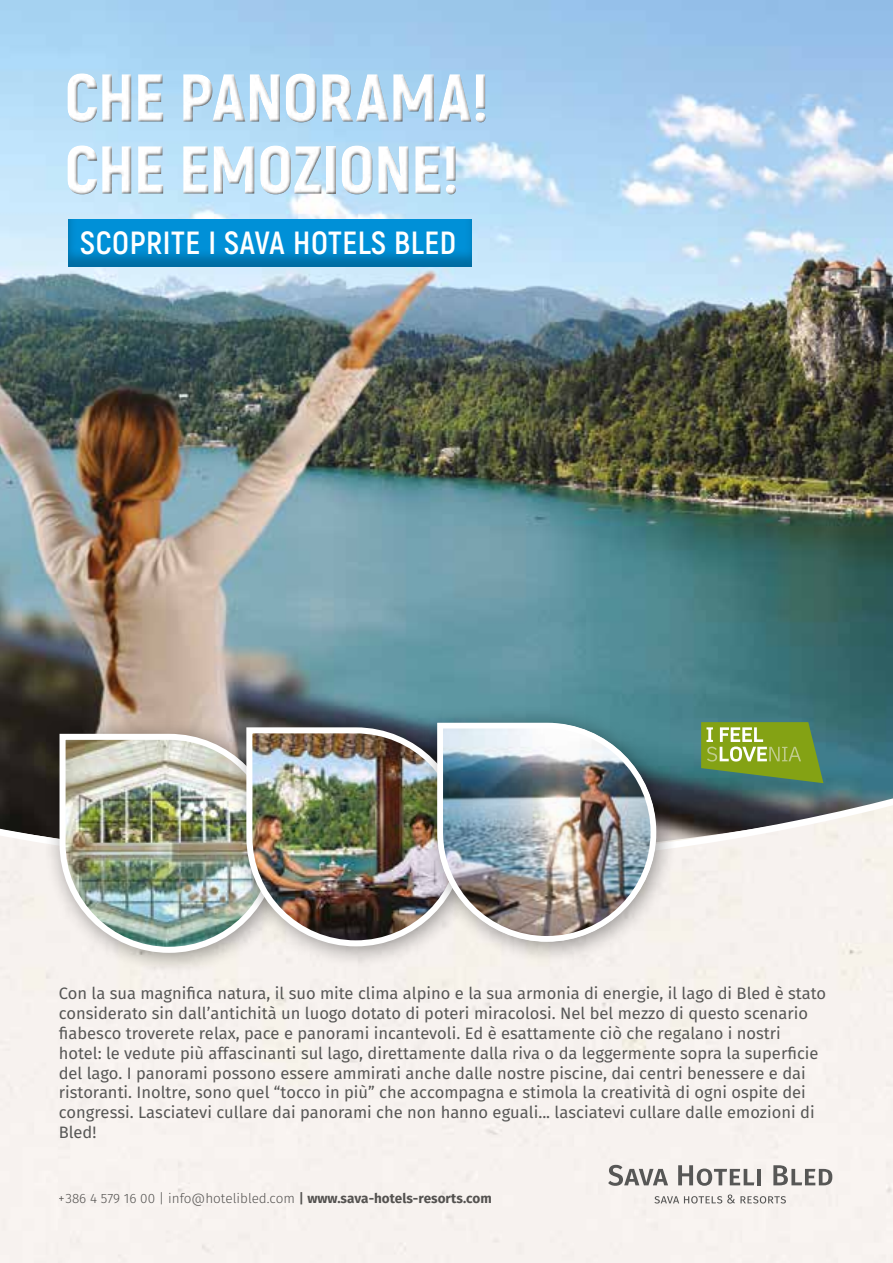
<style>
.page{position:relative;width:893px;height:1263px;background:#fff}
.page>*{position:absolute;margin:0;border:0;box-sizing:border-box;transform-origin:0 0}
.t1{font:900 67.5px/72px "Akrobat";letter-spacing:-.015em;color:#fff}
.t2{font:700 32.1px "Akrobat";letter-spacing:.02em;color:#fff}
.t3{font:16.5px/19.8px "Fira Sans";color:#575756}
.t4{font:300 13.5px "Fira Sans";color:#575756}
.s1{font-weight:500}
.s2{font-weight:700}
</style>
<div class="page">
<div style="left:0;top:862px;width:893px;height:401px;background:#f7f2ef"></div>
<img style="left:0;top:0;width:893px;height:761px">
<svg style="left:0;top:761px;width:893px;height:101px"></svg>
<div style="left:43px;top:717px;width:258px;height:258px;background:#000;opacity:.4"></div>
<img style="left:57px;top:731px;width:173px;height:225px">
<div style="left:230px;top:711px;width:258px;height:258px;background:#000;opacity:.4"></div>
<img style="left:243px;top:724px;width:178px;height:225px">
<div style="left:421px;top:706px;width:258px;height:258px;background:#000;opacity:.4"></div>
<img style="left:435px;top:720px;width:224px;height:224px">
<div style="left:68px;top:217px;width:406px;height:50px;background:#000;opacity:.25"></div>
<div style="left:64px;top:69px;width:424px;height:126px;background:#fff;opacity:.75"></div>
<div style="left:66px;top:72px;width:424px;height:127px;background:#000;opacity:.75"></div>
<svg style="left:608px;top:1165px;width:60px;height:21px"></svg>
<svg style="left:678px;top:1165px;width:76px;height:21px"></svg>
<hr style="left:757px;top:1169px;width:4px;height:16px;background:#575756">
<svg style="left:773px;top:1165px;width:59px;height:20px"></svg>
<svg style="left:654px;top:1194px;width:132px;height:9px"></svg>
<svg style="left:701px;top:722px;width:122px;height:61px;background:#83a340"></svg>
<h1 class="t1" style="left:65px;top:61px;width:427px">CHE PANORAMA!<br>CHE EMOZIONE!</h1>
<h2 class="t2" style="left:80px;top:223px;width:377px">SCOPRITE I SAVA HOTELS BLED</h2>
<p class="t3" style="left:59px;top:985px;width:769px">Con la sua magnifica natura, il suo mite clima alpino e la sua armonia di energie, il lago di Bled è stato considerato sin dall’antichità un luogo dotato di poteri miracolosi. Nel bel mezzo di questo scenario fiabesco troverete relax, pace e panorami incantevoli. Ed è esattamente ciò che regalano i nostri hotel: le vedute più affascinanti sul lago, direttamente dalla riva o da leggermente sopra la superficie del lago. I panorami possono essere ammirati anche dalle nostre piscine, dai centri benessere e dai ristoranti. Inoltre, sono quel “tocco in più” che accompagna e stimola la creatività di ogni ospite dei congressi. Lasciatevi cullare dai panorami che non hanno eguali... lasciatevi cullare dalle emozioni di Bled!</p>
<p class="t4" style="left:59px;top:1189px;width:434px">+386 4 579 16 00 | info@hotelibled.com <span class="s1">|</span> <span class="s2">www.sava-hotels-resorts.com</span></p>
</div>
